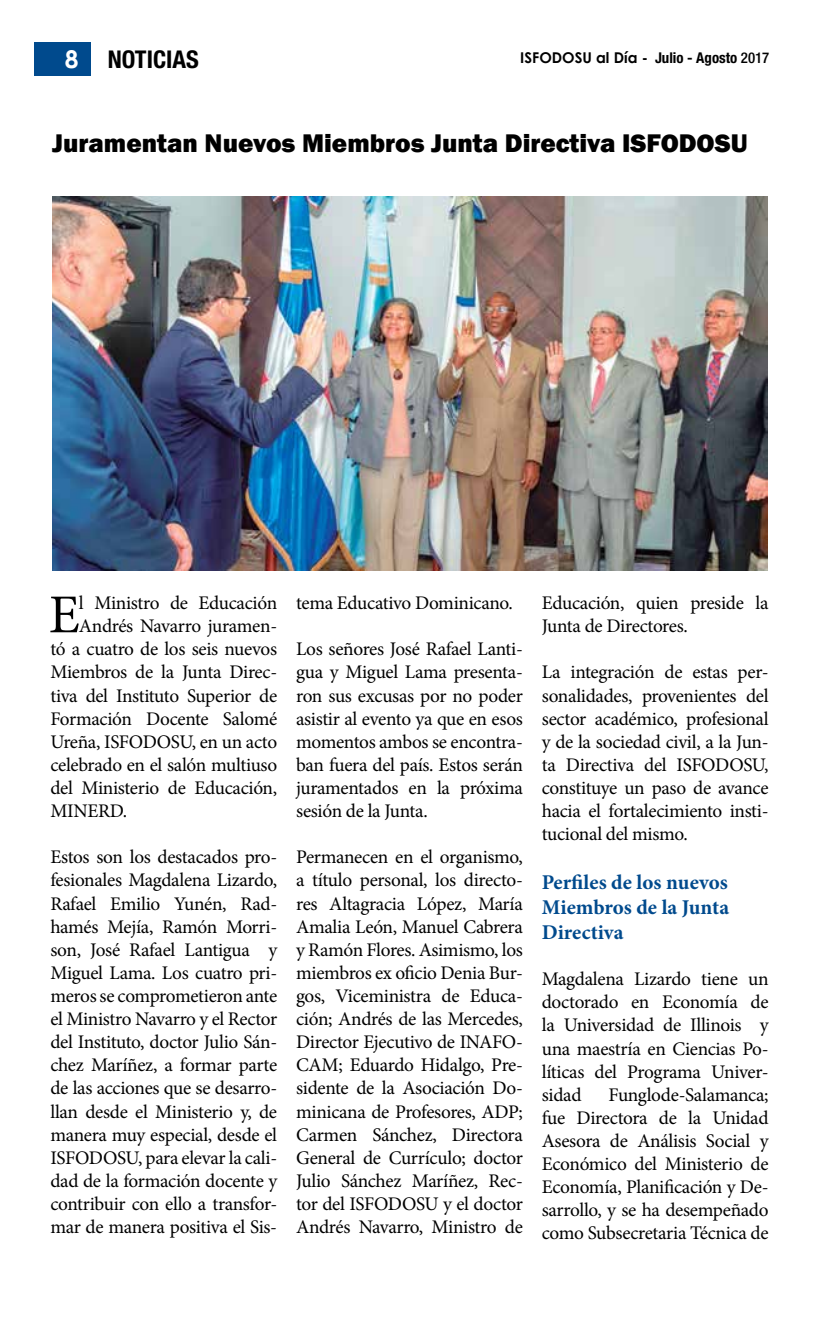
<style>
.page{position:relative;width:819px;height:1336px;background:#fff}
.page>*{position:absolute;margin:0;border:0;box-sizing:border-box;transform-origin:0 0}
.t1{font:54.77px "Minion Pro";color:#000}
.t2{font:800 26.25px "Franklin Gothic";color:#000}
.t3{font:700 condensed 24.5px "Helvetica Neue";color:#000}
.t4{font:700 21px/25.2px "Minion Pro";color:#004a8d;text-align:justify}
.t5{font:19.25px/23.1px "Minion Pro";letter-spacing:-.015em;color:#000;text-align:justify}
.t6{font:700 14.88px "Century Gothic";color:#000}
.s1{font-family:"Century Gothic";font-stretch:normal;color:#fff}
.s2{font-family:"Helvetica Neue";font-stretch:condensed}
.s3{font-family:"Helvetica Neue";font-weight:500;font-stretch:condensed}
</style>
<div class="page">
<div style="left:34px;top:42px;width:57px;height:34px;background:#004a8d"></div>
<img style="left:52px;top:196px;width:716px;height:374px">
<p class="t3" style="left:65px;top:45px;width:136px"><span class="s1">8</span> noticias</p>
<p class="t6" style="left:520px;top:46px;width:251px">ISFODOSU al Día - <span class="s2">Julio - Agosto</span> <span class="s3">2017</span></p>
<h2 class="t2" style="left:52px;top:127px;width:697px">Juramentan Nuevos Miembros Junta Directiva ISFODOSU</h2>
<h1 class="t1" style="left:49px;top:578px;width:33px">E</h1>
<p class="t5" style="left:79px;top:591px;width:200px">l Ministro de Educación</p>
<p class="t5" style="left:79px;top:614px;width:200px">Andrés Navarro juramen-</p>
<p class="t5" style="left:50px;top:638px;width:228px">tó a cuatro de los seis nuevos</p>
<p class="t5" style="left:50px;top:661px;width:228px">Miembros de la Junta Direc-</p>
<p class="t5" style="left:50px;top:684px;width:228px">tiva del Instituto Superior de</p>
<p class="t5" style="left:50px;top:707px;width:228px">Formación Docente Salomé</p>
<p class="t5" style="left:50px;top:730px;width:228px">Ureña, ISFODOSU, en un acto</p>
<p class="t5" style="left:50px;top:753px;width:228px">celebrado en el salón multiuso</p>
<p class="t5" style="left:50px;top:776px;width:228px">del Ministerio de Educación,</p>
<p class="t5" style="left:50px;top:799px;width:78px">MINERD.</p>
<p class="t5" style="left:50px;top:845px;width:228px">Estos son los destacados pro&shy;fesionales Magdalena Lizardo, Rafael Emilio Yunén, Rad&shy;hamés Mejía, Ramón Morri&shy;son, José Rafael Lantigua y Miguel Lama. Los cuatro pri&shy;meros se comprometieron ante el Ministro Navarro y el Rector del Instituto, doctor Julio Sán&shy;chez Maríñez, a formar parte de las acciones que se desarro&shy;llan desde el Ministerio y, de manera muy especial, desde el ISFODOSU, para elevar la cali&shy;dad de la formación docente y contribuir con ello a transfor&shy;mar de manera positiva el Sis-</p>
<p class="t5" style="left:296px;top:591px;width:218px">tema Educativo Dominicano.</p>
<p class="t5" style="left:296px;top:638px;width:228px">Los señores José Rafael Lanti&shy;gua y Miguel Lama presenta&shy;ron sus excusas por no poder asistir al evento ya que en esos momentos ambos se encontra&shy;ban fuera del país. Estos serán juramentados en la próxima sesión de la Junta.</p>
<p class="t5" style="left:296px;top:845px;width:228px">Permanecen en el organismo, a título personal, los directo&shy;res Altagracia López, María Amalia León, Manuel Cabrera y Ramón Flores. Asimismo, los miembros ex oficio Denia Bur&shy;gos, Viceministra de Educa&shy;ción; Andrés de las Mercedes, Director Ejecutivo de INAFO-CAM; Eduardo Hidalgo, Pre&shy;sidente de la Asociación Do&shy;minicana de Profesores, ADP; Carmen Sánchez, Directora General de Currículo; doctor Julio Sánchez Maríñez, Rec&shy;tor del ISFODOSU y el doctor Andrés Navarro, Ministro de</p>
<p class="t5" style="left:542px;top:591px;width:228px">Educación, quien preside la<br>Junta de Directores.</p>
<p class="t5" style="left:542px;top:661px;width:228px">La integración de estas per&shy;sonalidades, provenientes del sector académico, profesional y de la sociedad civil, a la Jun&shy;ta Directiva del ISFODOSU, constituye un paso de avance hacia el fortalecimiento insti&shy;tucional del mismo.</p>
<p class="t4" style="left:542px;top:869px;width:189px">Perfiles de los nuevos Miembros de la Junta Directiva</p>
<p class="t5" style="left:542px;top:967px;width:228px">Magdalena Lizardo tiene un doctorado en Economía de la Universidad de Illinois y una maestría en Ciencias Po&shy;líticas del Programa Univer&shy;sidad</p>
<p class="t5" style="left:542px;top:1083px;width:228px;text-indent:67px">Funglode-Salamanca; fue Directora de la Unidad Asesora de Análisis Social y Económico del Ministerio de Economía, Planificación y De&shy;sarrollo, y se ha desempeñado como Subsecretaria Técnica de</p>
</div>
